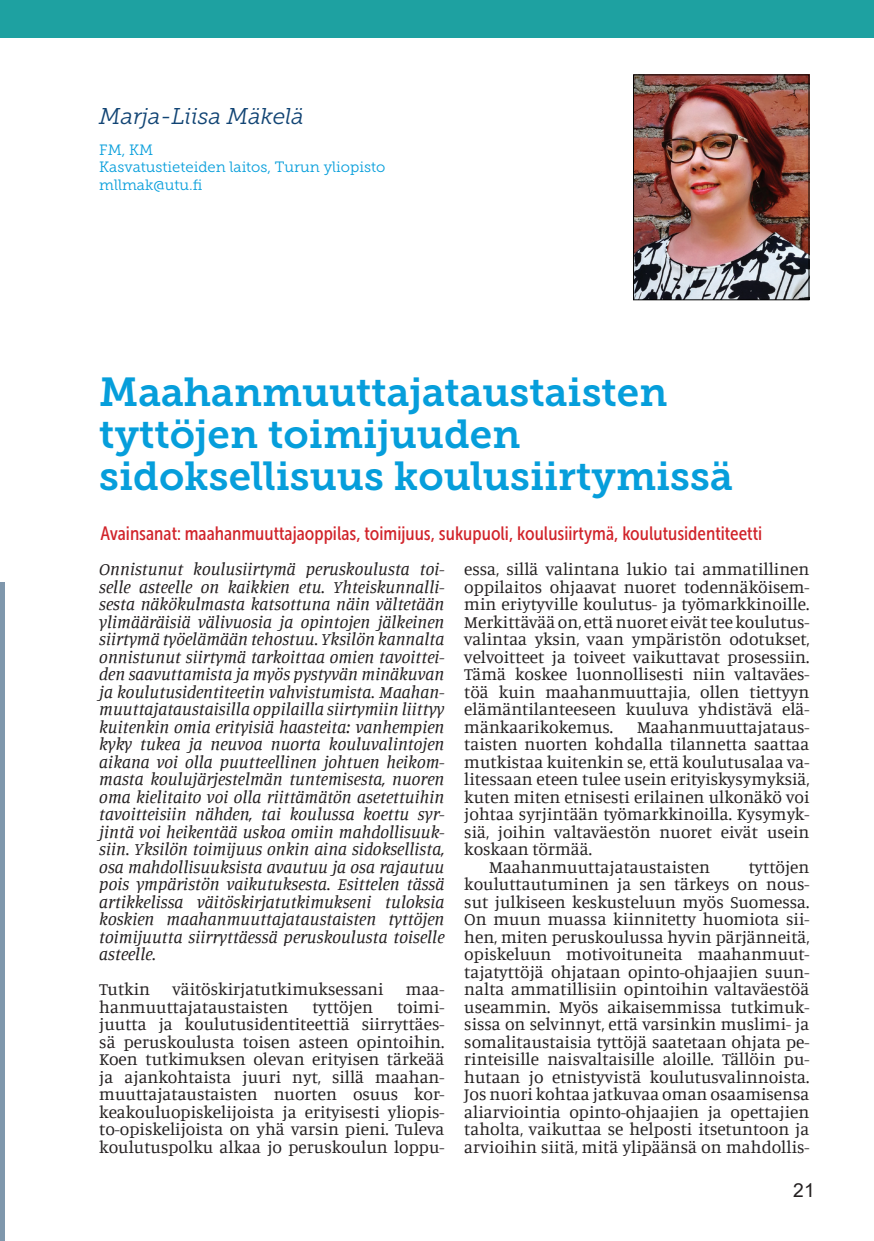
<style>
.page{position:relative;width:874px;height:1241px;background:#fff}
.page>*{position:absolute;margin:0;border:0;box-sizing:border-box;transform-origin:0 0}
.t1{font:40.25px/42px "Museo Slab 700";color:#069edb}
.t2{font:italic 22.75px "Museo Slab 300";color:#114474}
.t3{font:19.25px "Museo Sans Cond 500";color:#d1232a}
.t4{font:19.25px "Arial";color:#231f20}
.t5{font:17.5px/17.5px "Manuale";color:#231f20;text-align:justify}
.t6{font:italic 17.5px/17.5px "Manuale";color:#231f20;text-align:justify}
.t7{font:14.88px/17.5px "Museo Slab 300";color:#069edb}
</style>
<div class="page">
<div style="left:1px;top:0;width:872px;height:37px;background:#1ea1a1"></div>
<div style="left:0;top:582px;width:5px;height:658px;background:#7f97ac"></div>
<img style="left:634px;top:76px;width:173px;height:222px">
<div style="left:632px;top:74px;width:177px;height:226px;border:1px solid #000"></div>
<h2 class="t2" style="left:99px;top:103px;width:206px">Marja-Liisa Mäkelä</h2>
<p class="t7" style="left:99px;top:141px;width:287px">FM, KM<br>Kasvatustieteiden laitos, Turun yliopisto mllmak@utu.fi</p>
<h1 class="t1" style="left:99px;top:371px;width:634px">Maahanmuuttajataustaisten tyttöjen toimijuuden sidoksellisuus koulusiirtymissä</h1>
<p class="t3" style="left:100px;top:522px;width:663px">Avainsanat: maahanmuuttajaoppilas, toimijuus, sukupuoli, koulusiirtymä, koulutusidentiteetti</p>
<p class="t6" style="left:99px;top:559px;width:346px">Onnistunut koulusiirtymä peruskoulusta toi&shy;selle asteelle on kaikkien etu. Yhteiskunnalli&shy;sesta näkökulmasta katsottuna näin vältetään ylimääräisiä välivuosia ja opintojen jälkeinen siirtymä työelämään tehostuu. Yksilön kannalta onnistunut siirtymä tarkoittaa omien tavoittei&shy;den saavuttamista ja myös pystyvän minäkuvan ja koulutusidentiteetin vahvistumista. Maahan&shy;muuttajataustaisilla oppilailla siirtymiin liittyy kuitenkin omia erityisiä haasteita: vanhempien kyky tukea ja neuvoa nuorta kouluvalintojen aikana voi olla puutteellinen johtuen heikom&shy;masta koulujärjestelmän tuntemisesta, nuoren oma kielitaito voi olla riittämätön asetettuihin tavoitteisiin nähden, tai koulussa koettu syr&shy;jintä voi heikentää uskoa omiin mahdollisuuk&shy;siin. Yksilön toimijuus onkin aina sidoksellista, osa mahdollisuuksista avautuu ja osa rajautuu pois ympäristön vaikutuksesta. Esittelen tässä artikkelissa väitöskirjatutkimukseni tuloksia koskien maahanmuuttajataustaisten tyttöjen toimijuutta siirryttäessä peruskoulusta toiselle asteelle.</p>
<p class="t5" style="left:99px;top:979px;width:52px">Tutkin</p>
<p class="t5" style="left:172px;top:979px;width:213px">väitöskirjatutkimuksessani</p>
<p class="t5" style="left:405px;top:979px;width:40px">maa-</p>
<p class="t5" style="left:99px;top:997px;width:190px">hanmuuttajataustaisten</p>
<p class="t5" style="left:312px;top:997px;width:62px">tyttöjen</p>
<p class="t5" style="left:464px;top:559px;width:346px">essa, sillä valintana lukio tai ammatillinen oppilaitos ohjaavat nuoret todennäköisem&shy;min eriytyville koulutus- ja työmarkkinoille.<br>Merkittävää on, että nuoret eivät tee koulutus&shy;valintaa yksin, vaan ympäristön odotukset, velvoitteet ja toiveet vaikuttavat prosessiin.<br>Tämä koskee luonnollisesti niin valtaväes&shy;töä kuin maahanmuuttajia, ollen tiettyyn elämäntilanteeseen kuuluva yhdistävä elä&shy;mänkaarikokemus.</p>
<p class="t5" style="left:636px;top:717px;width:174px">Maahanmuuttajataus-</p>
<p class="t5" style="left:464px;top:734px;width:346px">taisten nuorten kohdalla tilannetta saattaa</p>
<p class="t5" style="left:464px;top:752px;width:346px">mutkistaa kuitenkin se, että koulutusalaa va-</p>
<p class="t5" style="left:464px;top:769px;width:346px">litessaan eteen tulee usein erityiskysymyksiä,</p>
<p class="t5" style="left:464px;top:787px;width:346px">kuten miten etnisesti erilainen ulkonäkö voi</p>
<p class="t5" style="left:464px;top:804px;width:346px">johtaa syrjintään työmarkkinoilla. Kysymyk-</p>
<p class="t5" style="left:464px;top:822px;width:346px">siä, joihin valtaväestön nuoret eivät usein</p>
<p class="t5" style="left:464px;top:839px;width:129px">koskaan törmää.</p>
<p class="t5" style="left:489px;top:857px;width:222px">Maahanmuuttajataustaisten</p>
<p class="t5" style="left:464px;top:857px;width:346px;text-indent:284px">tyttöjen kouluttautuminen ja sen tärkeys on nous&shy;sut julkiseen keskusteluun myös Suomessa.<br>On muun muassa kiinnitetty huomiota sii&shy;hen, miten peruskoulussa hyvin pärjänneitä, opiskeluun motivoituneita maahanmuut&shy;tajatyttöjä ohjataan opinto-ohjaajien suun&shy;nalta ammatillisiin opintoihin valtaväestöä useammin. Myös aikaisemmissa tutkimuk&shy;sissa on selvinnyt, että varsinkin muslimi- ja somalitaustaisia tyttöjä saatetaan ohjata pe&shy;rinteisille naisvaltaisille aloille. Tällöin pu&shy;hutaan jo etnistyvistä koulutusvalinnoista.<br>Jos nuori kohtaa jatkuvaa oman osaamisensa aliarviointia opinto-ohjaajien ja opettajien taholta, vaikuttaa se helposti itsetuntoon ja arvioihin siitä, mitä ylipäänsä on mahdollis-</p>
<p class="t5" style="left:99px;top:997px;width:346px;text-indent:298px">toimi&shy;juutta ja koulutusidentiteettiä siirryttäes&shy;sä peruskoulusta toisen asteen opintoihin.<br>Koen tutkimuksen olevan erityisen tärkeää ja ajankohtaista juuri nyt, sillä maahan&shy;muuttajataustaisten nuorten osuus kor&shy;keakouluopiskelijoista ja erityisesti yliopis&shy;to-opiskelijoista on yhä varsin pieni. Tuleva koulutuspolku alkaa jo peruskoulun loppu-</p>
<p class="t4" style="left:792px;top:1176px;width:23px">21</p>
</div>
